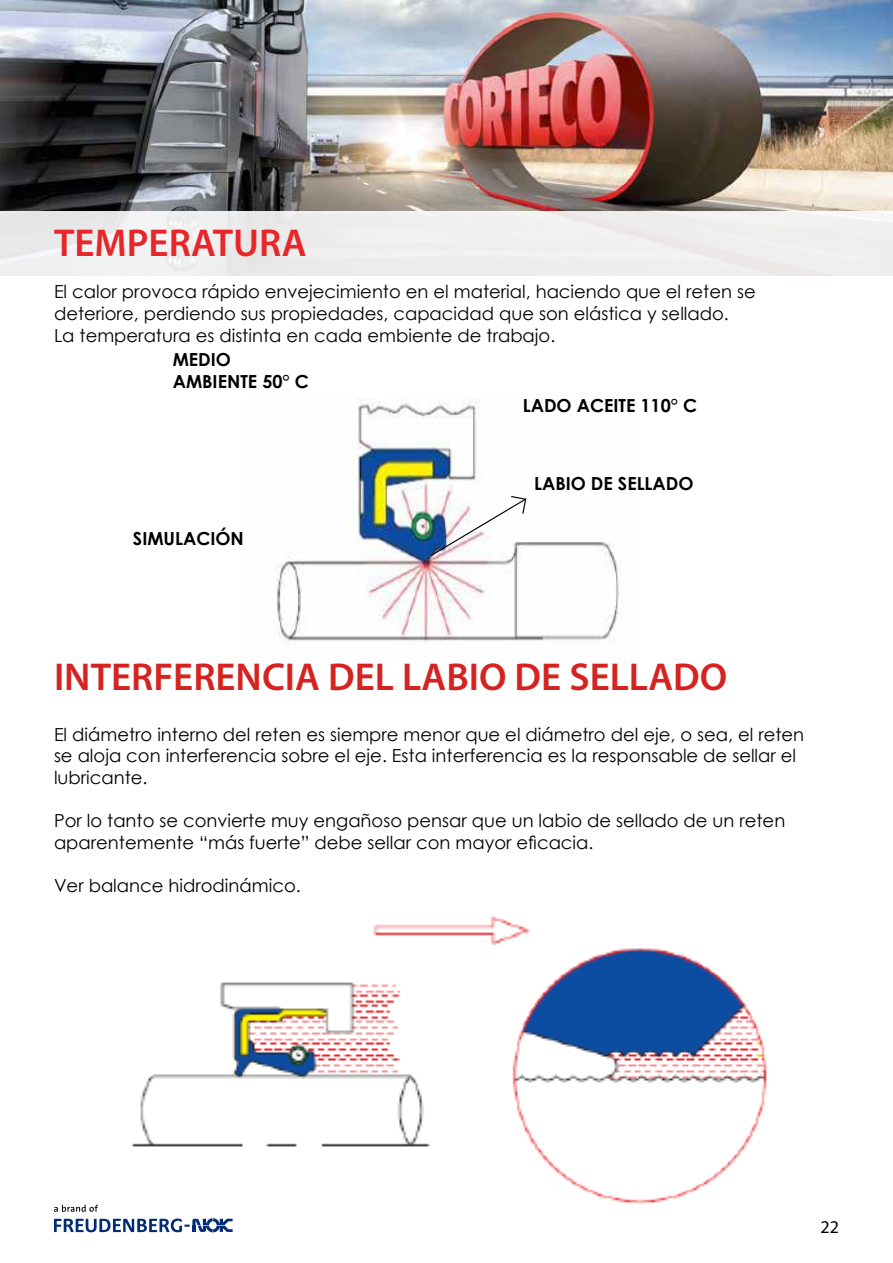
<style>
.page{position:relative;width:893px;height:1263px;background:#fff}
.page>*{position:absolute;margin:0;border:0;box-sizing:border-box;transform-origin:0 0}
.t1{font:600 39px "Myriad Pro";color:#d42320}
.t2{font:600 39px "Myriad Pro";color:#e62629}
.t3{font:18px/21.6px "Century Gothic";color:#000}
.t4{font:700 18px/21.6px "Century Gothic";color:#000}
.t5{font:18px "Myriad Pro";color:#000}
</style>
<div class="page">
<svg style="left:54px;top:1218px;width:179px;height:14px"></svg>
<svg style="left:54px;top:1205px;width:44px;height:7px"></svg>
<img style="left:277px;top:398px;width:344px;height:247px">
<img style="left:430px;top:495px;width:97px;height:62px">
<img style="left:132px;top:916px;width:635px;height:289px">
<img style="left:0;top:0;width:893px;height:211px">
<div style="left:0;top:211px;width:893px;height:66px;background:#efefee"></div>
<h1 class="t2" style="left:54px;top:218px;width:254px">TEMPERATURA</h1>
<p class="t3" style="left:54px;top:281px;width:703px">El calor provoca rápido envejecimiento en el material, haciendo que el reten se deteriore, perdiendo sus propiedades, capacidad que son elástica y sellado.<br>La temperatura es distinta en cada embiente de trabajo.</p>
<p class="t4" style="left:173px;top:348px;width:138px">MEDIO<br>AMBIENTE 50° C</p>
<p class="t4" style="left:133px;top:527px;width:112px">SIMULACIÓN</p>
<p class="t4" style="left:523px;top:394px;width:176px">LADO ACEITE 110° C</p>
<p class="t4" style="left:534px;top:472px;width:161px">LABIO DE SELLADO</p>
<h1 class="t1" style="left:54px;top:652px;width:675px">INTERFERENCIA DEL LABIO DE SELLADO</h1>
<p class="t3" style="left:54px;top:723px;width:752px">El diámetro interno del reten es siempre menor que el diámetro del eje, o sea, el reten se aloja con interferencia sobre el eje. Esta interferencia es la responsable de sellar el lubricante.</p>
<p class="t3" style="left:54px;top:809px;width:733px">Por lo tanto se convierte muy engañoso pensar que un labio de sellado de un reten aparentemente “más fuerte” debe sellar con mayor eficacia.</p>
<p class="t3" style="left:54px;top:874px;width:248px">Ver balance hidrodinámico.</p>
<p class="t5" style="left:820px;top:1215px;width:20px">22</p>
</div>
